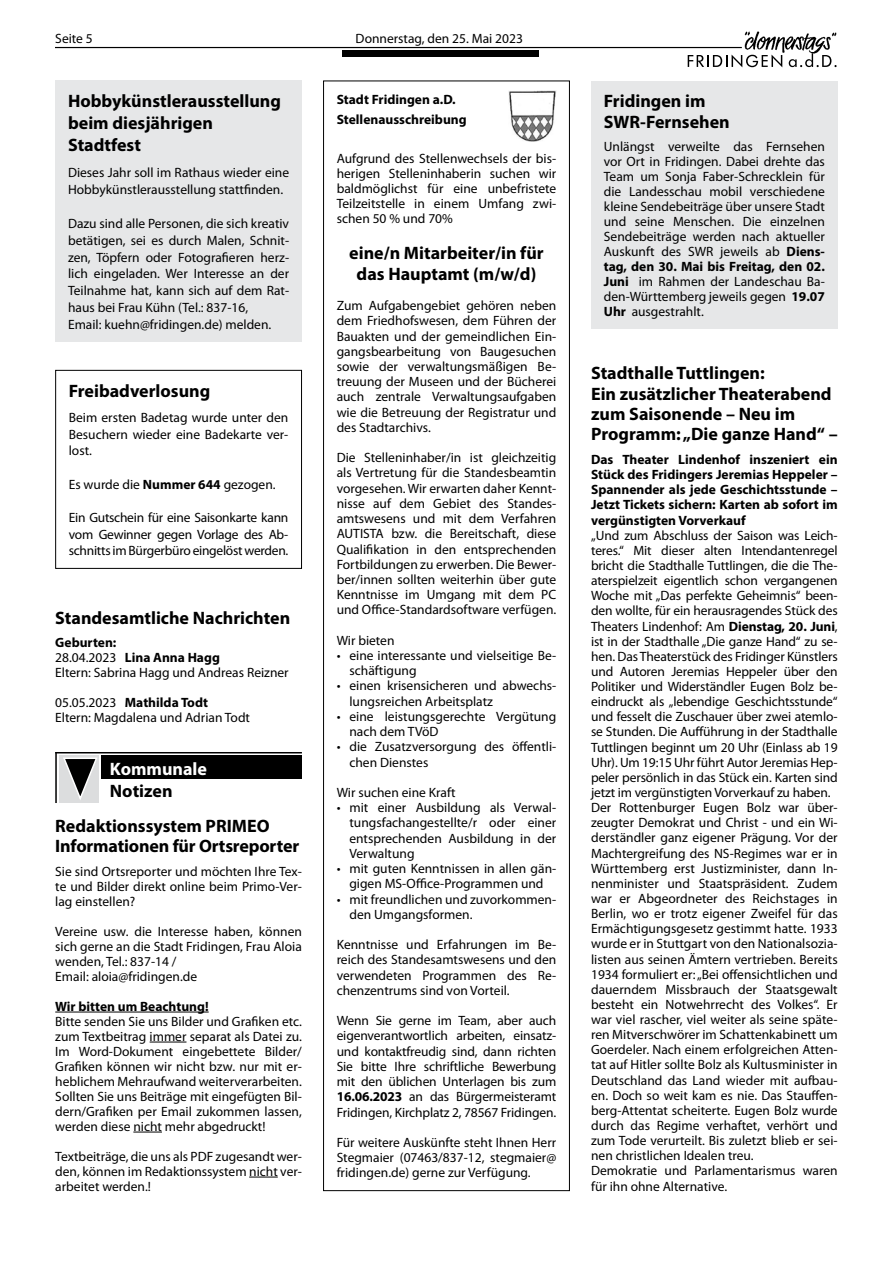
<style>
.page{position:relative;width:893px;height:1263px;background:#fff}
.page>*{position:absolute;margin:0;border:0;box-sizing:border-box;transform-origin:0 0}
.t1{font:700 18px/20.4px "Myriad Pro";color:#000}
.t2{font:700 18px "Myriad Pro";color:#fff}
.t3{font:13.5px/15.1px "Myriad Pro";color:#000;text-align:justify}
.t4{font:700 13.5px/15.1px "Myriad Pro";color:#000;text-align:justify}
.s1{font-weight:700}
.s2{font-style:italic}
</style>
<div class="page">
<hr style="left:55px;top:47px;width:687px;height:1px;background:#000">
<svg style="left:688px;top:55px;width:94px;height:12px"></svg>
<svg style="left:789px;top:54px;width:48px;height:13px"></svg>
<div style="left:342px;top:50px;width:197px;height:7px;background:#000"></div>
<img style="left:744px;top:31px;width:92px;height:23px">
<div style="left:55px;top:81px;width:247px;height:261px;background:#e6e7e8"></div>
<div style="left:55px;top:370px;width:247px;height:199px;border:1px solid #000"></div>
<hr style="left:55px;top:1012px;width:154px;height:1px;background:#000">
<hr style="left:150px;top:1042px;width:36px;height:1px;background:#000">
<svg style="left:133px;top:1132px;width:29px;height:1px"></svg>
<svg style="left:249px;top:1177px;width:29px;height:1px"></svg>
<div style="left:101px;top:756px;width:201px;height:23px;background:#000"></div>
<hr style="left:55px;top:752px;width:247px;height:1px;background:#000">
<hr style="left:55px;top:752px;width:2px;height:51px;background:#000">
<div style="left:60px;top:756px;width:39px;height:47px;background:#dcddde"></div>
<svg style="left:63px;top:757px;width:34px;height:43px"></svg>
<img style="left:509px;top:91px;width:47px;height:50px">
<div style="left:591px;top:81px;width:247px;height:248px;background:#e6e7e8"></div>
<p class="t3" style="left:55px;top:31px;width:39px">Seite 5</p>
<p class="t3" style="left:356px;top:31px;width:169px">Donnerstag, den 25. Mai 2023</p>
<h1 class="t1" style="left:68px;top:89px;width:214px;line-height:22.2px">Hobbykünstlerausstellung beim diesjährigen<br>Stadtfest</h1>
<p class="t3" style="left:68px;top:164px;width:223px;line-height:17px">Dieses Jahr soll im Rathaus wieder eine<br>Hobbykünstlerausstellung stattfinden.</p>
<p class="t3" style="left:68px;top:214px;width:223px;line-height:17px;text-align:left">Dazu sind alle Personen, die sich kreativ betätigen, sei es durch Malen, Schnit&shy;zen, Töpfern oder Fotografieren herz&shy;lich eingeladen. Wer Interesse an der Teilnahme hat, kann sich auf dem Rat&shy;haus bei Frau Kühn (Tel.: 837-16,<br>Email: kuehn@fridingen.de) melden.</p>
<h1 class="t1" style="left:69px;top:380px;width:143px">Freibadverlosung</h1>
<p class="t3" style="left:69px;top:409px;width:221px;line-height:16.6px">Beim ersten Badetag wurde unter den Besuchern wieder eine Badekarte ver&shy;lost.</p>
<p class="t3" style="left:69px;top:476px;width:208px">Es wurde die <span class="s1">Nummer 644</span> gezogen.</p>
<p class="t3" style="left:69px;top:509px;width:221px;line-height:16.6px">Ein Gutschein für eine Saisonkarte kann vom Gewinner gegen Vorlage des Ab&shy;schnitts im Bürgerbüro eingelöst werden.</p>
<h1 class="t1" style="left:55px;top:607px;width:236px">Standesamtliche Nachrichten</h1>
<p class="t3" style="left:55px;top:635px;width:235px;text-align:left"><span class="s1">Geburten:<br></span>28.04.2023 <span class="s1">Lina Anna Hagg<br></span>Eltern: Sabrina Hagg und Andreas Reizner</p>
<p class="t3" style="left:55px;top:695px;width:196px">05.05.2023 <span class="s1">Mathilda Todt<br></span>Eltern: Magdalena und Adrian Todt</p>
<h1 class="t2" style="left:110px;top:757px;width:99px">Kommunale</h1>
<h1 class="t1" style="left:55px;top:773px;width:216px;line-height:35.1px;text-indent:55px">Notizen<br>Redaktionssystem PRIMEO</h1>
<h1 class="t1" style="left:55px;top:835px;width:245px">Informationen für Ortsreporter</h1>
<p class="t3" style="left:55px;top:863px;width:248px">Sie sind Ortsreporter und möchten Ihre Tex&shy;te und Bilder direkt online beim Primo-Ver&shy;lag einstellen?</p>
<p class="t3" style="left:55px;top:923px;width:248px;text-align:left">Vereine usw. die Interesse haben, können sich gerne an die Stadt Fridingen, Frau Aloia wenden, Tel.: 837-14 /<br>Email: aloia@fridingen.de</p>
<p class="t4" style="left:55px;top:998px;width:155px">Wir bitten um Beachtung!</p>
<p class="t3" style="left:55px;top:1013px;width:248px">Bitte senden Sie uns Bilder und Grafiken etc. zum Textbeitrag immer separat als Datei zu.<br>Im Word-Dokument eingebettete Bilder/ Grafiken können wir nicht bzw. nur mit er&shy;heblichem Mehraufwand weiterverarbeiten.<br>Sollten Sie uns Beiträge mit eingefügten Bil&shy;dern/Grafiken per Email zukommen lassen, werden diese nicht mehr abgedruckt!</p>
<p class="t3" style="left:55px;top:1148px;width:248px">Textbeiträge, die uns als PDF zugesandt wer&shy;den, können im Redaktionssystem nicht ver&shy;arbeitet werden.!</p>
<p class="t4" style="left:337px;top:89px;width:132px;line-height:19.5px">Stadt Fridingen a.D.<br>Stellenausschreibung</p>
<p class="t3" style="left:337px;top:150px;width:221px">Aufgrund des Stellenwechsels der bis&shy;herigen Stelleninhaberin suchen wir baldmöglichst für eine unbefristete Teilzeitstelle in einem Umfang zwi&shy;schen 50 % und 70%</p>
<h1 class="t1" style="left:349px;top:242px;width:196px;text-align:center">eine/n Mitarbeiter/in für das Hauptamt (m/w/d)</h1>
<p class="t3" style="left:337px;top:298px;width:221px">Zum Aufgabengebiet gehören neben dem Friedhofswesen, dem Führen der Bauakten und der gemeindlichen Ein&shy;gangsbearbeitung von Baugesuchen sowie der verwaltungsmäßigen Be&shy;treuung der Museen und der Bücherei auch zentrale Verwaltungsaufgaben wie die Betreuung der Registratur und des Stadtarchivs.</p>
<p class="t3" style="left:337px;top:450px;width:221px">Die Stelleninhaber/in ist gleichzeitig als Vertretung für die Standesbeamtin vorgesehen. Wir erwarten daher Kennt&shy;nisse auf dem Gebiet des Standes&shy;amtswesens und mit dem Verfahren AUTISTA bzw. die Bereitschaft, diese Qualifikation in den entsprechenden Fortbildungen zu erwerben. Die Bewer&shy;ber/innen sollten weiterhin über gute Kenntnisse im Umgang mit dem PC und Office-Standardsoftware verfügen.</p>
<p class="t3" style="left:337px;top:632px;width:59px">Wir bieten</p>
<p class="t3" style="left:349px;top:648px;width:208px;text-indent:-13px"><span class="s2">•</span> eine interessante und vielseitige Be&shy;schäftigung</p>
<p class="t3" style="left:349px;top:678px;width:208px;text-indent:-13px"><span class="s2">•</span> einen krisensicheren und abwechs&shy;lungsreichen Arbeitsplatz</p>
<p class="t3" style="left:349px;top:709px;width:208px;text-indent:-13px"><span class="s2">•</span> eine leistungsgerechte Vergütung nach dem TVöD</p>
<p class="t3" style="left:349px;top:739px;width:208px;text-indent:-13px"><span class="s2">•</span> die Zusatzversorgung des öffentli&shy;chen Dienstes</p>
<p class="t3" style="left:337px;top:785px;width:120px">Wir suchen eine Kraft</p>
<p class="t3" style="left:349px;top:800px;width:208px;text-indent:-13px"><span class="s2">•</span> mit einer Ausbildung als Verwal&shy;tungsfachangestellte/r oder einer entsprechenden Ausbildung in der Verwaltung</p>
<p class="t3" style="left:337px;top:861px;width:221px;text-align:center"><span class="s2">•</span> mit guten Kenntnissen in allen gän&shy;gigen MS-Office-Programmen und</p>
<p class="t3" style="left:349px;top:891px;width:208px;text-indent:-13px"><span class="s2">•</span> mit freundlichen und zuvorkommen&shy;den Umgangsformen.</p>
<p class="t3" style="left:337px;top:937px;width:221px">Kenntnisse und Erfahrungen im Be&shy;reich des Standesamtswesens und den verwendeten Programmen des Re&shy;chenzentrums sind von Vorteil.</p>
<p class="t3" style="left:337px;top:1013px;width:221px">Wenn Sie gerne im Team, aber auch eigenverantwortlich arbeiten, einsatz&shy;und kontaktfreudig sind, dann richten Sie bitte Ihre schriftliche Bewerbung mit den üblichen Unterlagen bis zum <span class="s1">16.06.2023</span> an das Bürgermeisteramt Fridingen, Kirchplatz 2, 78567 Fridingen.</p>
<p class="t3" style="left:337px;top:1135px;width:221px">Für weitere Auskünfte steht Ihnen Herr Stegmaier (07463/837-12, stegmaier@ fridingen.de) gerne zur Verfügung.</p>
<h1 class="t1" style="left:604px;top:91px;width:127px">Fridingen im<br>SWR-Fernsehen</h1>
<p class="t3" style="left:604px;top:139px;width:223px">Unlängst verweilte das Fernsehen vor Ort in Fridingen. Dabei drehte das Team um Sonja Faber-Schrecklein für die Landesschau mobil verschiedene kleine Sendebeiträge über unsere Stadt und seine Menschen. Die einzelnen Sendebeiträge werden nach aktueller Auskunft des SWR jeweils ab <span class="s1">Diens&shy;tag, den 30. Mai bis Freitag, den 02.<br>Juni</span> im Rahmen der Landeschau Ba&shy;den-Württemberg jeweils gegen <span class="s1">19.07<br>Uhr</span> ausgestrahlt.</p>
<h1 class="t1" style="left:591px;top:362px;width:248px">Stadthalle Tuttlingen:<br>Ein zusätzlicher Theaterabend zum Saisonende – Neu im<br>Programm: „Die ganze Hand“ –</h1>
<p class="t4" style="left:591px;top:451px;width:248px">Das Theater Lindenhof inszeniert ein Stück des Fridingers Jeremias Heppeler – Spannender als jede Geschichtsstunde – Jetzt Tickets sichern: Karten ab sofort im vergünstigten Vorverkauf</p>
<p class="t3" style="left:591px;top:527px;width:248px;text-align:left">„Und zum Abschluss der Saison was Leich&shy;teres.“ Mit dieser alten Intendantenregel bricht die Stadthalle Tuttlingen, die die The&shy;aterspielzeit eigentlich schon vergangenen Woche mit „Das perfekte Geheimnis“ been&shy;den wollte, für ein herausragendes Stück des Theaters Lindenhof: Am <span class="s1">Dienstag, 20. Juni</span>, ist in der Stadthalle „Die ganze Hand“ zu se&shy;hen. Das Theaterstück des Fridinger Künstlers und Autoren Jeremias Heppeler über den Politiker und Widerständler Eugen Bolz be&shy;eindruckt als „lebendige Geschichtsstunde“ und fesselt die Zuschauer über zwei atemlo&shy;se Stunden. Die Aufführung in der Stadthalle Tuttlingen beginnt um 20 Uhr (Einlass ab 19<br>Uhr). Um 19:15 Uhr führt Autor Jeremias Hep&shy;peler persönlich in das Stück ein. Karten sind jetzt im vergünstigten Vorverkauf zu haben.<br>Der Rottenburger Eugen Bolz war über&shy;zeugter Demokrat und Christ - und ein Wi&shy;derständler ganz eigener Prägung. Vor der Machtergreifung des NS-Regimes war er in Württemberg erst Justizminister, dann In&shy;nenminister und Staatspräsident. Zudem war er Abgeordneter des Reichstages in Berlin, wo er trotz eigener Zweifel für das Ermächtigungsgesetz gestimmt hatte. 1933 wurde er in Stuttgart von den Nationalsozia&shy;listen aus seinen Ämtern vertrieben. Bereits 1934 formuliert er: „Bei offensichtlichen und dauerndem Missbrauch der Staatsgewalt besteht ein Notwehrrecht des Volkes“. Er war viel rascher, viel weiter als seine späte&shy;ren Mitverschwörer im Schattenkabinett um Goerdeler. Nach einem erfolgreichen Atten&shy;tat auf Hitler sollte Bolz als Kultusminister in Deutschland das Land wieder mit aufbau&shy;en. Doch so weit kam es nie. Das Stauffen&shy;berg-Attentat scheiterte. Eugen Bolz wurde durch das Regime verhaftet, verhört und zum Tode verurteilt. Bis zuletzt blieb er sei&shy;nen christlichen Idealen treu.<br>Demokratie und Parlamentarismus waren für ihn ohne Alternative.</p>
</div>
